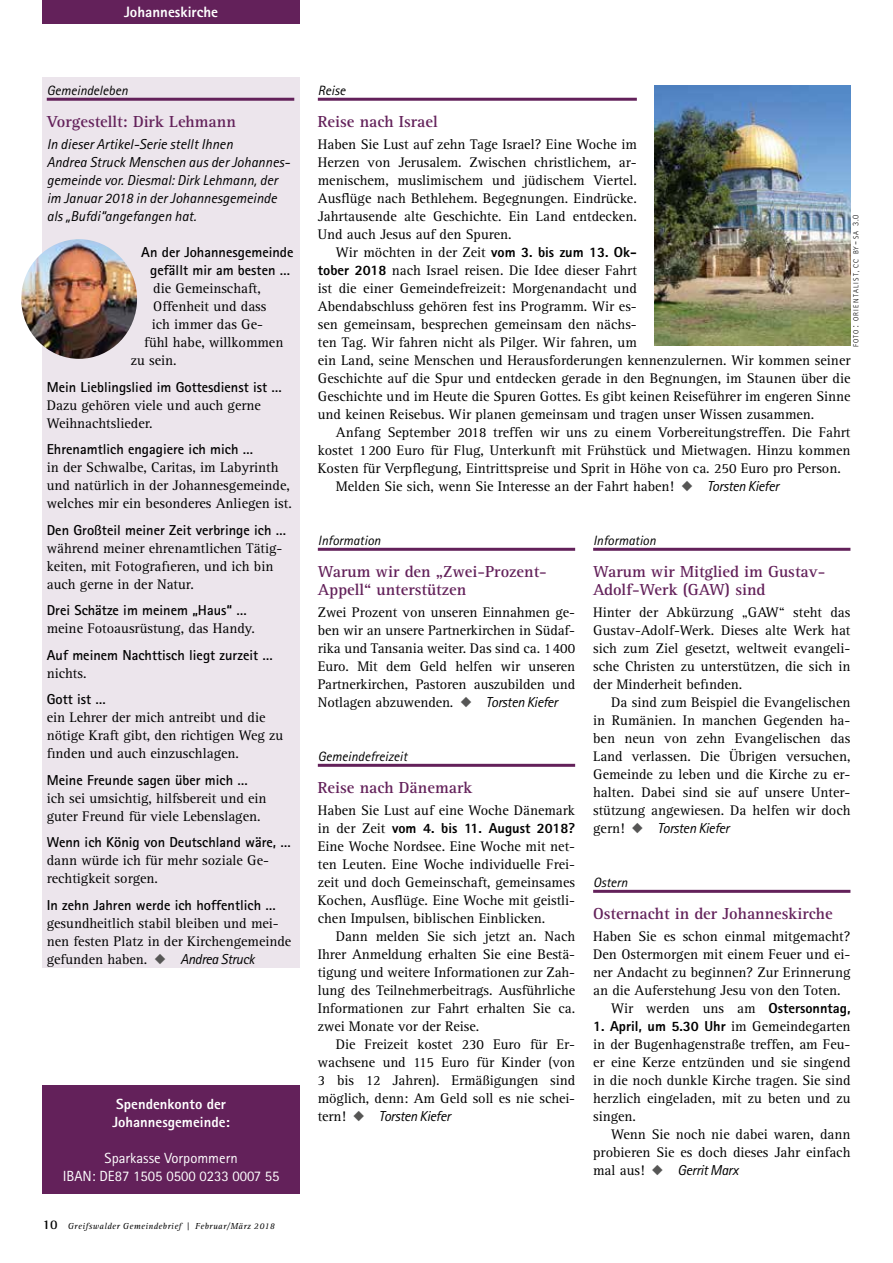
<style>
.page{position:relative;width:893px;height:1263px;background:#fff}
.page>*{position:absolute;margin:0;border:0;box-sizing:border-box;transform-origin:0 0}
.t1{font:700 16.5px/18px "Rotis Serif";color:#63215a}
.t2{font:800 15px "Rotis Sans Serif";color:#fff}
.t3{font:14.7px/18px "Rotis Sans Serif";color:#fff;text-align:center}
.t4{font:800 14.7px/18px "Rotis Sans Serif";color:#fff}
.t5{font:14.4px/18px "Rotis Serif";color:#000}
.t6{font:700 14.4px/18px "Rotis Sans Serif";color:#000;text-align:center}
.t7{font:italic 14.4px/18px "Rotis Sans Serif";color:#000}
.t8{font:800 14.4px "Rotis Sans Serif";color:#000}
.t9{font:italic 14.4px "Rotis Sans Serif";letter-spacing:-.025em;color:#000}
.t10{font:italic 13.5px "Rotis Sans Serif";color:#000}
.t11{font:italic 9px "Rotis Serif";letter-spacing:.045em;color:#000}
.t12{font:300 7.35px "Rotis Sans Serif";letter-spacing:.17em;color:#000}
.s1{color:#565655}
.s2{font-family:"Rotis Sans Serif";font-style:italic}
.s3{font-family:"Rotis Semi Serif";font-weight:700;font-style:normal;font-size:13.5px}
.s4{font-family:"Rotis Sans Serif";font-weight:800}
.s5{font-size:10.5px}
.s6{font-size:7.5px}
.s7{font-size:8.7px}
.s8{font-family:"Rotis Serif";font-weight:400}
.s9{font-family:"Rotis Serif";font-style:normal}
</style>
<div class="page">
<div style="left:43px;top:77px;width:257px;height:891px;background:#ece5ec"></div>
<hr style="left:47px;top:98px;width:247px;height:3px;background:#63215a">
<div style="left:43px;top:0;width:257px;height:23px;background:#63215a"></div>
<hr style="left:593px;top:548px;width:257px;height:3px;background:#63215a">
<hr style="left:318px;top:98px;width:319px;height:3px;background:#63215a">
<hr style="left:318px;top:764px;width:257px;height:3px;background:#63215a">
<img style="left:21px;top:239px;width:116px;height:120px">
<div style="left:43px;top:1085px;width:257px;height:108px;background:#63215a"></div>
<hr style="left:593px;top:890px;width:257px;height:3px;background:#63215a">
<img style="left:655px;top:85px;width:195px;height:261px">
<hr style="left:318px;top:548px;width:257px;height:3px;background:#63215a">
<p class="t2" style="left:124px;top:3px;width:96px">Johanneskirche</p>
<p class="t10" style="left:47px;top:83px;width:82px">Gemeindeleben</p>
<p class="t1" style="left:47px;top:113px;width:191px">Vorgestellt: Dirk Lehmann</p>
<p class="t7" style="left:47px;top:135px;width:243px">In dieser Artikel-Serie stellt Ihnen<br>Andrea Struck Menschen aus der Johannes&shy;gemeinde vor. Diesmal: Dirk Lehmann, der im Januar 2018 in der Johannesgemeinde als „Bufdi“angefangen hat.</p>
<p class="t6" style="left:141px;top:243px;width:154px">An der Johannesgemeinde gefällt mir am besten …</p>
<p class="t5" style="left:153px;top:280px;width:109px">die Gemeinschaft,</p>
<p class="t5" style="left:153px;top:298px;width:115px">Offenheit und dass</p>
<p class="t5" style="left:152px;top:316px;width:113px">ich immer das Ge-</p>
<p class="t5" style="left:144px;top:334px;width:141px">fühl habe, willkommen</p>
<p class="t5" style="left:131px;top:352px;width:47px">zu sein.</p>
<p class="t6" style="left:47px;top:378px;width:237px">Mein Lieblingslied im Gottesdienst ist …</p>
<p class="t5" style="left:47px;top:396px;width:216px">Dazu gehören viele und auch gerne<br>Weihnachtslieder.</p>
<p class="t6" style="left:47px;top:440px;width:208px">Ehrenamtlich engagiere ich mich …</p>
<p class="t5" style="left:47px;top:459px;width:247px">in der Schwalbe, Caritas, im Labyrinth und natürlich in der Johannesgemeinde, welches mir ein besonderes Anliegen ist.</p>
<p class="t6" style="left:47px;top:521px;width:241px">Den Großteil meiner Zeit verbringe ich …</p>
<p class="t5" style="left:47px;top:539px;width:237px">während meiner ehrenamtlichen Tätig&shy;keiten, mit Fotografieren, und ich bin auch gerne in der Natur.</p>
<p class="t6" style="left:47px;top:601px;width:201px">Drei Schätze im meinem „Haus“ …</p>
<p class="t5" style="left:47px;top:620px;width:210px">meine Fotoausrüstung, das Handy.</p>
<p class="t6" style="left:47px;top:646px;width:228px">Auf meinem Nachttisch liegt zurzeit …</p>
<p class="t5" style="left:47px;top:664px;width:41px">nichts.</p>
<p class="t6" style="left:47px;top:690px;width:61px">Gott ist …</p>
<p class="t5" style="left:47px;top:709px;width:238px">ein Lehrer der mich antreibt und die nötige Kraft gibt, den richtigen Weg zu finden und auch einzuschlagen.</p>
<p class="t6" style="left:47px;top:771px;width:203px">Meine Freunde sagen über mich …</p>
<p class="t5" style="left:47px;top:789px;width:221px">ich sei umsichtig, hilfsbereit und ein guter Freund für viele Lebenslagen.</p>
<p class="t6" style="left:47px;top:833px;width:245px">Wenn ich König von Deutschland wäre, …</p>
<p class="t5" style="left:47px;top:852px;width:224px">dann würde ich für mehr soziale Ge&shy;rechtigkeit sorgen.</p>
<p class="t6" style="left:47px;top:896px;width:231px">In zehn Jahren werde ich hoffentlich …</p>
<p class="t5" style="left:47px;top:914px;width:246px">gesundheitlich stabil bleiben und mei&shy;nen festen Platz in der Kirchengemeinde gefunden haben. <span class="s1">◆</span> <span class="s2">Andrea Struck</span></p>
<p class="t4" style="left:112px;top:1095px;width:119px">Spendenkonto der<br>Johannesgemeinde:</p>
<p class="t3" style="left:63px;top:1149px;width:218px">Sparkasse Vorpommern<br>IBAN: DE87 1505 0500 0233 0007 55</p>
<p class="t11" style="left:43px;top:1221px;width:234px"><span class="s3">10</span> Greifswalder Gemeindebrief | Februar/März 2018</p>
<p class="t10" style="left:318px;top:83px;width:29px">Reise</p>
<p class="t1" style="left:318px;top:113px;width:121px">Reise nach Israel</p>
<p class="t5" style="left:318px;top:136px;width:321px;text-align:justify">Haben Sie Lust auf zehn Tage Israel? Eine Woche im Herzen von Jerusalem. Zwischen christlichem, ar&shy;menischem, muslimischem und jüdischem Viertel.<br>Ausflüge nach Bethlehem. Begegnungen. Eindrücke.<br>Jahrtausende alte Geschichte. Ein Land entdecken.<br>Und auch Jesus auf den Spuren.</p>
<p class="t5" style="left:318px;top:244px;width:534px;text-indent:18px">Wir möchten in der Zeit <span class="s4">vom 3. bis zum 13. Ok-<br>tober 2018</span> nach Israel reisen. Die Idee dieser Fahrt<br>ist die einer Gemeindefreizeit: Morgenandacht und<br>Abendabschluss gehören fest ins Programm. Wir es-<br>sen gemeinsam, besprechen gemeinsam den nächs-<br>ten Tag. Wir fahren nicht als Pilger. Wir fahren, um<br>ein Land, seine Menschen und Herausforderungen kennenzulernen. Wir kommen seiner Geschichte auf die Spur und entdecken gerade in den Begnungen, im Staunen über die Geschichte und im Heute die Spuren Gottes. Es gibt keinen Reiseführer im engeren Sinne und keinen Reisebus. Wir planen gemeinsam und tragen unser Wissen zusammen.</p>
<p class="t5" style="left:336px;top:424px;width:516px">Anfang September 2018 treffen wir uns zu einem Vorbereitungstreffen. Die Fahrt</p>
<p class="t5" style="left:318px;top:442px;width:534px">kostet 1200 Euro für Flug, Unterkunft mit Frühstück und Mietwagen. Hinzu kommen</p>
<p class="t5" style="left:318px;top:460px;width:524px">Kosten für Verpflegung, Eintrittspreise und Sprit in Höhe von ca. 250 Euro pro Person.</p>
<p class="t5" style="left:336px;top:478px;width:445px">Melden Sie sich, wenn Sie Interesse an der Fahrt haben! <span class="s1">◆</span> <span class="s2">Torsten Kiefer</span></p>
<p class="t12" style="left:852px;top:347px;width:134px;rotate:-90deg">foto<span class="s5">:</span> orientalist<span class="s6">,</span> cc by<span class="s5">-</span>sa <span class="s7">3.0</span></p>
<p class="t10" style="left:318px;top:533px;width:64px">Information</p>
<p class="t1" style="left:318px;top:563px;width:231px">Warum wir den „Zwei-Prozent-<br>Appell“ unterstützen</p>
<p class="t5" style="left:318px;top:604px;width:259px;text-align:justify">Zwei Prozent von unseren Einnahmen ge&shy;ben wir an unsere Partnerkirchen in Südaf&shy;rika und Tansania weiter. Das sind ca. 1400<br>Euro. Mit dem Geld helfen wir unseren Partnerkirchen, Pastoren auszubilden und Notlagen abzuwenden. <span class="s1">◆</span> <span class="s2">Torsten Kiefer</span></p>
<p class="t10" style="left:318px;top:749px;width:91px">Gemeindefreizeit</p>
<p class="t1" style="left:318px;top:779px;width:156px">Reise nach Dänemark</p>
<p class="t5" style="left:318px;top:802px;width:259px">Haben Sie Lust auf eine Woche Dänemark</p>
<p class="t8" style="left:318px;top:819px;width:259px"><span class="s8">in der Zeit</span> vom 4. bis 11. August 2018?</p>
<p class="t5" style="left:318px;top:838px;width:259px;text-align:justify">Eine Woche Nordsee. Eine Woche mit net&shy;ten Leuten. Eine Woche individuelle Frei&shy;zeit und doch Gemeinschaft, gemeinsames Kochen, Ausflüge. Eine Woche mit geistli&shy;chen Impulsen, biblischen Einblicken.</p>
<p class="t5" style="left:318px;top:928px;width:259px;text-align:justify;text-indent:18px">Dann melden Sie sich jetzt an. Nach Ihrer Anmeldung erhalten Sie eine Bestä&shy;tigung und weitere Informationen zur Zah&shy;lung des Teilnehmerbeitrags. Ausführliche Informationen zur Fahrt erhalten Sie ca. zwei Monate vor der Reise.</p>
<p class="t5" style="left:318px;top:1036px;width:259px;text-align:justify;text-indent:18px">Die Freizeit kostet 230 Euro für Er&shy;wachsene und 115 Euro für Kinder (von 3 bis 12 Jahren). Ermäßigungen sind möglich, denn: Am Geld soll es nie schei-</p>
<p class="t9" style="left:318px;top:1108px;width:134px"><span class="s9">tern!</span> <span class="s1">◆</span> Torsten Kiefer</p>
<p class="t10" style="left:593px;top:533px;width:64px">Information</p>
<p class="t1" style="left:593px;top:563px;width:234px">Warum wir Mitglied im Gustav-<br>Adolf-Werk (GAW) sind</p>
<p class="t5" style="left:593px;top:604px;width:259px;text-align:justify">Hinter der Abkürzung „GAW“ steht das Gustav-Adolf-Werk. Dieses alte Werk hat sich zum Ziel gesetzt, weltweit evangeli&shy;sche Christen zu unterstützen, die sich in der Minderheit befinden.</p>
<p class="t5" style="left:593px;top:694px;width:259px;text-align:justify;text-indent:18px">Da sind zum Beispiel die Evangelischen in Rumänien. In manchen Gegenden ha&shy;ben neun von zehn Evangelischen das Land verlassen. Die Übrigen versuchen, Gemeinde zu leben und die Kirche zu er&shy;halten. Dabei sind sie auf unsere Unter&shy;stützung angewiesen. Da helfen wir doch</p>
<p class="t9" style="left:593px;top:820px;width:138px"><span class="s9">gern!</span> <span class="s1">◆</span> Torsten Kiefer</p>
<p class="t10" style="left:593px;top:875px;width:36px">Ostern</p>
<p class="t1" style="left:593px;top:905px;width:241px">Osternacht in der Johanneskirche</p>
<p class="t5" style="left:593px;top:928px;width:259px">Haben Sie es schon einmal mitgemacht?</p>
<p class="t5" style="left:593px;top:946px;width:259px">Den Ostermorgen mit einem Feuer und ei-</p>
<p class="t5" style="left:593px;top:964px;width:259px">ner Andacht zu beginnen? Zur Erinnerung</p>
<p class="t5" style="left:593px;top:982px;width:249px">an die Auferstehung Jesu von den Toten.</p>
<p class="t5" style="left:611px;top:1000px;width:241px">Wir werden uns am <span class="s4">Ostersonntag,</span></p>
<p class="t8" style="left:593px;top:1017px;width:259px">1. April, um 5.30 Uhr <span class="s8">im Gemeindegarten</span></p>
<p class="t5" style="left:593px;top:1036px;width:259px;text-align:justify">in der Bugenhagenstraße treffen, am Feu&shy;er eine Kerze entzünden und sie singend in die noch dunkle Kirche tragen. Sie sind herzlich eingeladen, mit zu beten und zu singen.</p>
<p class="t5" style="left:593px;top:1126px;width:259px;text-align:right">Wenn Sie noch nie dabei waren, dann probieren Sie es doch dieses Jahr einfach</p>
<p class="t9" style="left:593px;top:1162px;width:147px"><span class="s9">mal aus!</span> <span class="s1">◆</span> Gerrit Marx</p>
</div>
